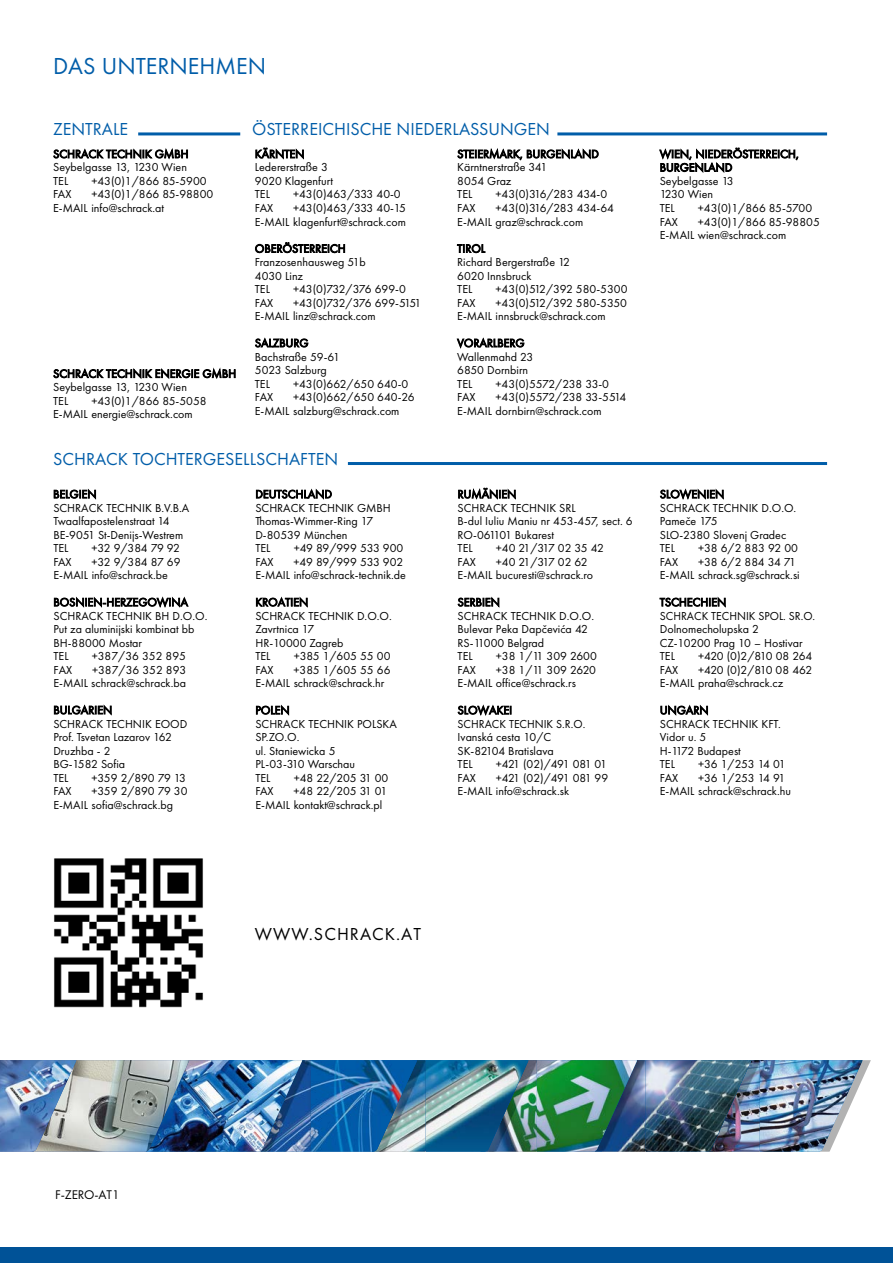
<style>
.page{position:relative;width:893px;height:1263px;background:#fff}
.page>*{position:absolute;margin:0;border:0;box-sizing:border-box;transform-origin:0 0}
.t1{font:24px "Futura PT";color:#005da9}
.t2{font:18px "Futura PT";color:#005da9}
.t3{font:18px "Futura PT";letter-spacing:.055em;color:#000}
.t4{font:15px "Futura PT";color:#000}
.t5{font:13.05px "Futura PT";letter-spacing:-.01em;color:#000}
.t6{font:12px/13.5px "Futura PT";color:#000}
.t7{font:12px "Futura PT";letter-spacing:-.035em;color:#000}
.t8{font:12px "Futura PT";letter-spacing:-.05em;color:#000}
.t9{font:12px "Futura PT";letter-spacing:-.04em;color:#000}
.t10{font:12px "Futura PT";letter-spacing:-.075em;color:#000}
.t11{font:12px "Futura PT";letter-spacing:-.03em;color:#000}
</style>
<div class="page">
<div style="left:0;top:1197px;width:893px;height:66px;background:#005297"></div>
<div style="left:0;top:1188px;width:893px;height:59px;background:#fff"></div>
<img style="left:0;top:1060px;width:871px;height:92px">
<hr style="left:348px;top:462px;width:479px;height:3px;background:#005da9">
<hr style="left:557px;top:132px;width:270px;height:3px;background:#005da9">
<hr style="left:138px;top:132px;width:102px;height:3px;background:#005da9">
<img style="left:54px;top:858px;width:149px;height:150px">
<h1 class="t1" style="left:53px;top:51px;width:214px">DAS UNTERNEHMEN</h1>
<h2 class="t2" style="left:53px;top:118px;width:77px">ZENTRALE</h2>
<h2 class="t2" style="left:252px;top:118px;width:299px">ÖSTERREICHISCHE NIEDERLASSUNGEN</h2>
<p class="t6" style="left:53px;top:147px;width:137px">SCHRACK TECHNIK GMBH<br>Seybelgasse 13, 1230 Wien<br>TEL</p>
<p class="t6" style="left:91px;top:174px;width:117px">+43(0)1/866 85-5900</p>
<p class="t6" style="left:53px;top:188px;width:162px;text-indent:38px">+43(0)1/866 85-98800<br>E-MAIL info@schrack.at</p>
<p class="t6" style="left:53px;top:188px;width:20px">FAX</p>
<p class="t6" style="left:255px;top:147px;width:80px">KÄRNTEN<br>Ledererstraße 3<br>9020 Klagenfurt<br>TEL</p>
<p class="t6" style="left:293px;top:188px;width:109px">+43(0)463/333 40-0</p>
<p class="t6" style="left:255px;top:201px;width:153px;text-align:right">+43(0)463/333 40-15<br>E-MAIL klagenfurt@schrack.com</p>
<p class="t6" style="left:255px;top:242px;width:112px">OBERÖSTERREICH<br>Franzosenhausweg 51b<br>4030 Linz<br>TEL</p>
<p class="t6" style="left:255px;top:201px;width:20px">FAX</p>
<p class="t8" style="left:293px;top:282px;width:114px">+43(0)732/376 699-0</p>
<p class="t6" style="left:457px;top:147px;width:143px">STEIERMARK, BURGENLAND<br>Kärntnerstraße 341<br>8054 Graz<br>TEL</p>
<p class="t9" style="left:496px;top:187px;width:113px">+43(0)316/283 434-0</p>
<p class="t6" style="left:457px;top:201px;width:158px;text-indent:38px">+43(0)316/283 434-64<br>E-MAIL graz@schrack.com</p>
<p class="t6" style="left:457px;top:242px;width:114px">TIROL<br>Richard Bergerstraße 12<br>6020 Innsbruck<br>TEL</p>
<p class="t6" style="left:457px;top:201px;width:20px">FAX</p>
<p class="t6" style="left:496px;top:282px;width:133px">+43(0)512/392 580-5300</p>
<p class="t6" style="left:53px;top:367px;width:185px">SCHRACK TECHNIK ENERGIE GMBH<br>Seybelgasse 13, 1230 Wien<br>TEL</p>
<p class="t6" style="left:53px;top:394px;width:155px;text-indent:38px">+43(0)1/866 85-5058<br>E-MAIL energie@schrack.com</p>
<p class="t6" style="left:255px;top:296px;width:168px;text-indent:38px">+43(0)732/376 699-5151<br>E-MAIL linz@schrack.com</p>
<p class="t6" style="left:255px;top:336px;width:86px">SALZBURG<br>Bachstraße 59-61<br>5023 Salzburg<br>TEL</p>
<p class="t6" style="left:255px;top:296px;width:20px">FAX</p>
<p class="t6" style="left:293px;top:377px;width:117px">+43(0)662/650 640-0</p>
<p class="t6" style="left:255px;top:390px;width:161px;text-indent:38px">+43(0)662/650 640-26<br>E-MAIL salzburg@schrack.com</p>
<p class="t6" style="left:255px;top:390px;width:20px">FAX</p>
<p class="t6" style="left:457px;top:296px;width:171px;text-indent:38px">+43(0)512/392 580-5350<br>E-MAIL innsbruck@schrack.com</p>
<p class="t6" style="left:457px;top:336px;width:78px">VORARLBERG<br>Wallenmahd 23<br>6850 Dornbirn<br>TEL</p>
<p class="t6" style="left:457px;top:296px;width:20px">FAX</p>
<p class="t7" style="left:496px;top:376px;width:115px">+43(0)5572/238 33-0</p>
<p class="t6" style="left:457px;top:390px;width:171px;text-indent:38px">+43(0)5572/238 33-5514<br>E-MAIL dornbirn@schrack.com</p>
<p class="t6" style="left:457px;top:390px;width:20px">FAX</p>
<h2 class="t2" style="left:53px;top:448px;width:287px">SCHRACK TOCHTERGESELLSCHAFTEN</h2>
<p class="t6" style="left:53px;top:487px;width:138px">BELGIEN<br>SCHRACK TECHNIK B.V.B.A<br>Twaalfapostelenstraat 14<br>BE-9051 St-Denijs-Westrem<br>TEL</p>
<p class="t6" style="left:92px;top:541px;width:90px">+32 9/384 79 92</p>
<p class="t6" style="left:54px;top:555px;width:129px;text-indent:38px">+32 9/384 87 69<br>E-MAIL info@schrack.be</p>
<p class="t6" style="left:53px;top:595px;width:156px">BOSNIEN-HERZEGOWINA<br>SCHRACK TECHNIK BH D.O.O.<br>Put za aluminijski kombinat bb<br>BH-88000 Mostar<br>TEL</p>
<p class="t6" style="left:53px;top:555px;width:20px">FAX</p>
<p class="t6" style="left:92px;top:649px;width:96px">+387/36 352 895</p>
<p class="t6" style="left:255px;top:487px;width:137px">DEUTSCHLAND<br>SCHRACK TECHNIK GMBH<br>Thomas-Wimmer-Ring 17<br>D-80539 München<br>TEL</p>
<p class="t6" style="left:294px;top:541px;width:111px">+49 89/999 533 900</p>
<p class="t6" style="left:255px;top:555px;width:152px;text-align:right">+49 89/999 533 902<br>E-MAIL info@schrack-technik.de</p>
<p class="t6" style="left:255px;top:595px;width:138px">KROATIEN<br>SCHRACK TECHNIK D.O.O.<br>Zavrtnica 17<br>HR-10000 Zagreb<br>TEL</p>
<p class="t6" style="left:255px;top:555px;width:20px">FAX</p>
<p class="t6" style="left:294px;top:649px;width:98px">+385 1/605 55 00</p>
<p class="t6" style="left:458px;top:487px;width:177px">RUMÄNIEN<br>SCHRACK TECHNIK SRL<br>B-dul Iuliu Maniu nr 453-457, sect. 6<br>RO-061101 Bukarest<br>TEL</p>
<p class="t8" style="left:496px;top:541px;width:109px">+40 21/317 02 35 42</p>
<p class="t6" style="left:458px;top:555px;width:137px;text-indent:38px">+40 21/317 02 62<br>E-MAIL bucuresti@schrack.ro</p>
<p class="t6" style="left:458px;top:595px;width:138px">SERBIEN<br>SCHRACK TECHNIK D.O.O.<br>Bulevar Peka Dapčevića 42<br>RS-11000 Belgrad<br>TEL</p>
<p class="t6" style="left:458px;top:555px;width:20px">FAX</p>
<p class="t6" style="left:496px;top:649px;width:102px">+38 1/11 309 2600</p>
<p class="t6" style="left:54px;top:663px;width:134px;text-align:right">+387/36 352 893<br>E-MAIL schrack@schrack.ba</p>
<p class="t6" style="left:53px;top:703px;width:136px">BULGARIEN<br>SCHRACK TECHNIK EOOD<br>Prof. Tsvetan Lazarov 162<br>Druzhba - 2<br>BG-1582 Sofia<br>TEL</p>
<p class="t6" style="left:54px;top:663px;width:20px">FAX</p>
<p class="t11" style="left:92px;top:771px;width:96px">+359 2/890 79 13</p>
<p class="t6" style="left:53px;top:784px;width:136px;text-indent:38px">+359 2/890 79 30<br>E-MAIL sofia@schrack.bg</p>
<p class="t6" style="left:53px;top:784px;width:20px">FAX</p>
<p class="t6" style="left:255px;top:663px;width:137px;text-indent:38px">+385 1/605 55 66<br>E-MAIL schrack@schrack.hr</p>
<p class="t6" style="left:255px;top:703px;width:143px">POLEN<br>SCHRACK TECHNIK POLSKA<br>SP.ZO.O.<br>ul. Staniewicka 5<br>PL-03-310 Warschau<br>TEL</p>
<p class="t6" style="left:255px;top:663px;width:20px">FAX</p>
<p class="t6" style="left:294px;top:771px;width:96px">+48 22/205 31 00</p>
<p class="t6" style="left:255px;top:784px;width:133px;text-indent:38px">+48 22/205 31 01<br>E-MAIL kontakt@schrack.pl</p>
<p class="t6" style="left:255px;top:784px;width:20px">FAX</p>
<p class="t6" style="left:458px;top:663px;width:140px;text-indent:38px">+38 1/11 309 2620<br>E-MAIL office@schrack.rs</p>
<p class="t6" style="left:458px;top:703px;width:129px">SLOWAKEI<br>SCHRACK TECHNIK S.R.O.<br>Ivanská cesta 10/C<br>SK-82104 Bratislava<br>TEL</p>
<p class="t6" style="left:458px;top:663px;width:20px">FAX</p>
<p class="t10" style="left:496px;top:757px;width:113px">+421 (02)/491 081 01</p>
<p class="t6" style="left:458px;top:771px;width:152px;text-indent:38px">+421 (02)/491 081 99<br>E-MAIL info@schrack.sk</p>
<p class="t6" style="left:458px;top:771px;width:20px">FAX</p>
<p class="t6" style="left:660px;top:147px;width:141px">WIEN, NIEDERÖSTERREICH,<br>BURGENLAND<br>Seybelgasse 13<br>1230 Wien<br>TEL</p>
<p class="t6" style="left:698px;top:201px;width:116px">+43(0)1/866 85-5700</p>
<p class="t6" style="left:660px;top:215px;width:162px;text-indent:38px">+43(0)1/866 85-98805<br>E-MAIL wien@schrack.com</p>
<p class="t6" style="left:660px;top:215px;width:20px">FAX</p>
<p class="t6" style="left:660px;top:487px;width:138px">SLOWENIEN<br>SCHRACK TECHNIK D.O.O.<br>Pameče 175<br>SLO-2380 Slovenj Gradec<br>TEL</p>
<p class="t6" style="left:698px;top:541px;width:101px">+38 6/2 883 92 00</p>
<p class="t6" style="left:660px;top:555px;width:141px;text-indent:38px">+38 6/2 884 34 71<br>E-MAIL schrack.sg@schrack.si</p>
<p class="t6" style="left:660px;top:595px;width:157px">TSCHECHIEN<br>SCHRACK TECHNIK SPOL. SR.O.<br>Dolnomecholupska 2<br>CZ-10200 Prag 10 – Hostivar<br>TEL</p>
<p class="t6" style="left:660px;top:555px;width:20px">FAX</p>
<p class="t7" style="left:698px;top:649px;width:116px">+420 (0)2/810 08 264</p>
<p class="t6" style="left:660px;top:663px;width:154px;text-indent:38px">+420 (0)2/810 08 462<br>E-MAIL praha@schrack.cz</p>
<p class="t6" style="left:660px;top:703px;width:122px">UNGARN<br>SCHRACK TECHNIK KFT.<br>Vidor u. 5<br>H-1172 Budapest<br>TEL</p>
<p class="t6" style="left:660px;top:663px;width:20px">FAX</p>
<p class="t6" style="left:698px;top:757px;width:89px">+36 1/253 14 01</p>
<p class="t6" style="left:660px;top:771px;width:133px;text-indent:38px">+36 1/253 14 91<br>E-MAIL schrack@schrack.hu</p>
<p class="t6" style="left:660px;top:771px;width:20px">FAX</p>
<h2 class="t3" style="left:255px;top:923px;width:168px">WWW.SCHRACK.AT</h2>
<p class="t5" style="left:55px;top:1186px;width:66px">F-ZERO-AT1</p>
<p class="t4" style="left:53px;top:1186px;width:27px">XXX</p>
</div>
